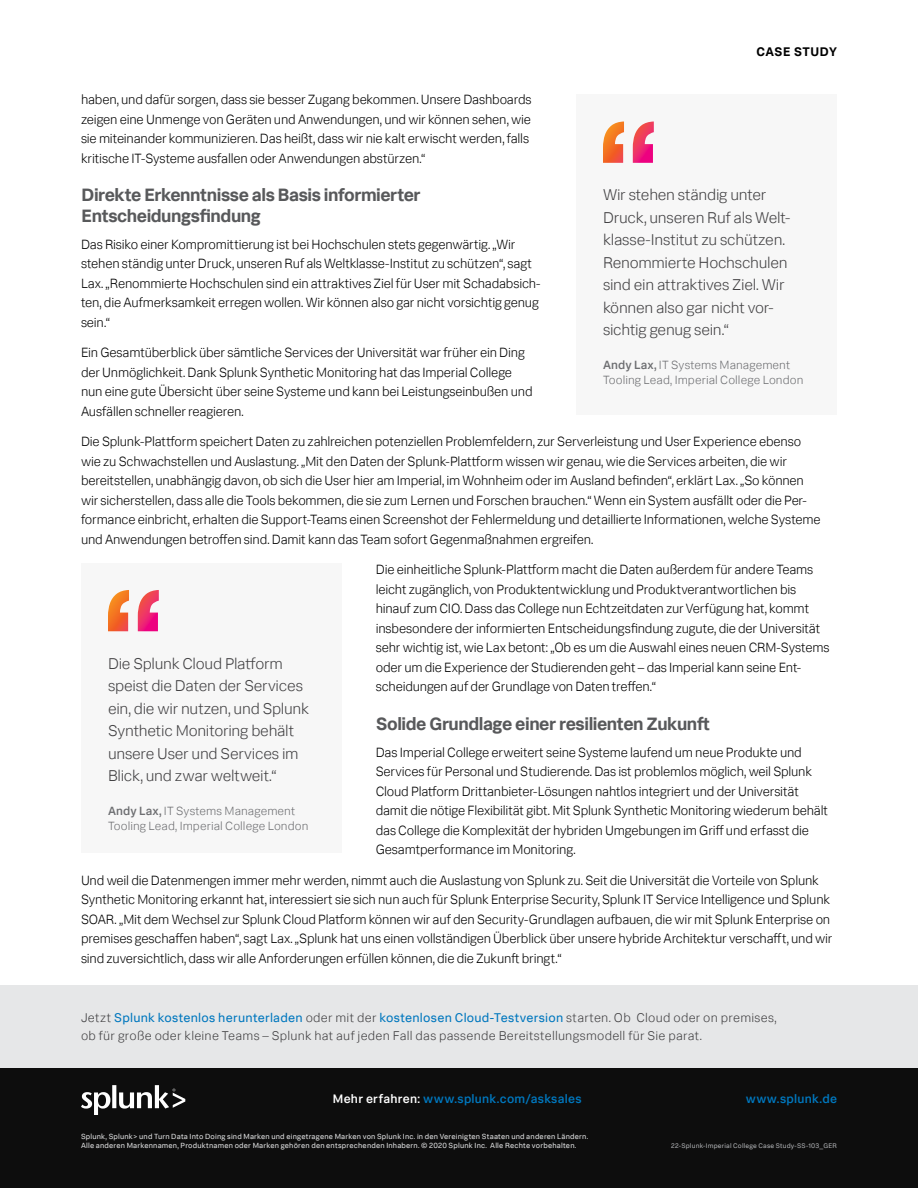
<style>
.page{position:relative;width:918px;height:1188px;background:#fff}
.page>*{position:absolute;margin:0;border:0;box-sizing:border-box;transform-origin:0 0}
.Subhead_1{font:700 18px/21px "Splunk Data Sans Pro";letter-spacing:-.025em;color:#58595b}
.Pull_Quote{font:300 15.75px/22.5px "Splunk Data Sans Pro";letter-spacing:-.015em;color:#414042}
.Body{font:300 13.5px/19.5px "Splunk Data Sans Pro";letter-spacing:-.015em;color:#000}
.t1{font:12.75px "Splunk Data Sans";letter-spacing:.02em;color:#0077be}
.t2{font:300 12.75px "Splunk Data Sans Pro";letter-spacing:.02em;color:#414042}
.t3{font:700 12.6px "Splunk Data Sans Pro";letter-spacing:.045em;color:#000}
.t4{font:500 12.3px "Splunk Data Sans Pro";letter-spacing:.025em;color:#0077be}
.Pull_Quote_attribute{font:300 12px/15px "Splunk Data Sans Pro";letter-spacing:.005em;color:#6d6e71}
.t5{font:7.5px/9px "Splunk Data Sans Pro";letter-spacing:.025em;color:#e2e3e4}
.t6{font:6.75px "Splunk Data Sans Pro";letter-spacing:.025em;color:#afb1b4}
.s1{font-weight:500}
.s2{font-family:"Splunk Data Sans Pro";font-weight:300;color:#414042}
.s3{color:#fff}
</style>
<div class="page">
<div style="left:0;top:1066px;width:918px;height:122px;background:#0d0d0d"></div>
<svg style="left:81px;top:1085px;width:104px;height:29px"></svg>
<div style="left:0;top:986px;width:918px;height:82px;background:#e6e7e8"></div>
<div style="left:576px;top:94px;width:261px;height:321px;background:#f7f7f7"></div>
<svg style="left:603px;top:122px;width:51px;height:41px"></svg>
<div style="left:81px;top:563px;width:261px;height:290px;background:#f7f7f7"></div>
<svg style="left:108px;top:590px;width:51px;height:41px"></svg>
<p class="t3" style="left:756px;top:44px;width:82px">CASE STUDY</p>
<p class="Body" style="left:81px;top:90px;width:452px">haben, und dafür sorgen, dass sie besser Zugang bekommen. Unsere Dashboards zeigen eine Unmenge von Geräten und Anwendungen, und wir können sehen, wie sie miteinander kommunizieren. Das heißt, dass wir nie kalt erwischt werden, falls kritische IT-Systeme ausfallen oder Anwendungen abstürzen.“</p>
<p class="Subhead_1" style="left:82px;top:184px;width:341px">Direkte Erkenntnisse als Basis informierter<br>Entscheidungsfindung</p>
<p class="Body" style="left:81px;top:234px;width:461px">Das Risiko einer Kompromittierung ist bei Hochschulen stets gegenwärtig. „Wir stehen ständig unter Druck, unseren Ruf als Weltklasse-Institut zu schützen“, sagt Lax. „Renommierte Hochschulen sind ein attraktives Ziel für User mit Schadabsich&shy;ten, die Aufmerksamkeit erregen wollen. Wir können also gar nicht vorsichtig genug sein.“</p>
<p class="Body" style="left:81px;top:343px;width:453px">Ein Gesamtüberblick über sämtliche Services der Universität war früher ein Ding der Unmöglichkeit. Dank Splunk Synthetic Monitoring hat das Imperial College nun eine gute Übersicht über seine Systeme und kann bei Leistungseinbußen und Ausfällen schneller reagieren.</p>
<p class="Body" style="left:81px;top:432px;width:741px">Die Splunk-Plattform speichert Daten zu zahlreichen potenziellen Problemfeldern, zur Serverleistung und User Experience ebenso wie zu Schwachstellen und Auslastung. „Mit den Daten der Splunk-Plattform wissen wir genau, wie die Services arbeiten, die wir bereitstellen, unabhängig davon, ob sich die User hier am Imperial, im Wohnheim oder im Ausland befinden“, erklärt Lax. „So können wir sicherstellen, dass alle die Tools bekommen, die sie zum Lernen und Forschen brauchen.“ Wenn ein System ausfällt oder die Per&shy;formance einbricht, erhalten die Support-Teams einen Screenshot der Fehlermeldung und detaillierte Informationen, welche Systeme und Anwendungen betroffen sind. Damit kann das Team sofort Gegenmaßnahmen ergreifen.</p>
<p class="Body" style="left:376px;top:560px;width:455px">Die einheitliche Splunk-Plattform macht die Daten außerdem für andere Teams leicht zugänglich, von Produktentwicklung und Produktverantwortlichen bis hinauf zum CIO. Dass das College nun Echtzeitdaten zur Verfügung hat, kommt insbesondere der informierten Entscheidungsfindung zugute, die der Universität sehr wichtig ist, wie Lax betont: „Ob es um die Auswahl eines neuen CRM-Systems oder um die Experience der Studierenden geht – das Imperial kann seine Ent&shy;scheidungen auf der Grundlage von Daten treffen.“</p>
<p class="Subhead_1" style="left:376px;top:713px;width:335px">Solide Grundlage einer resilienten Zukunft</p>
<p class="Body" style="left:376px;top:742px;width:454px">Das Imperial College erweitert seine Systeme laufend um neue Produkte und Services für Personal und Studierende. Das ist problemlos möglich, weil Splunk Cloud Platform Drittanbieter-Lösungen nahtlos integriert und der Universität damit die nötige Flexibilität gibt. Mit Splunk Synthetic Monitoring wiederum behält das College die Komplexität der hybriden Umgebungen im Griff und erfasst die Gesamtperformance im Monitoring.</p>
<p class="Body" style="left:81px;top:870px;width:753px">Und weil die Datenmengen immer mehr werden, nimmt auch die Auslastung von Splunk zu. Seit die Universität die Vorteile von Splunk Synthetic Monitoring erkannt hat, interessiert sie sich nun auch für Splunk Enterprise Security, Splunk IT Service Intelligence und Splunk SOAR. „Mit dem Wechsel zur Splunk Cloud Platform können wir auf den Security-Grundlagen aufbauen, die wir mit Splunk Enterprise on premises geschaffen haben“, sagt Lax. „Splunk hat uns einen vollständigen Überblick über unsere hybride Architektur verschafft, und wir sind zuversichtlich, dass wir alle Anforderungen erfüllen können, die die Zukunft bringt.“</p>
<p class="Pull_Quote" style="left:603px;top:183px;width:189px">Wir stehen ständig unter<br>Druck, unseren Ruf als Welt&shy;klasse-Institut zu schützen.<br>Renommierte Hochschulen sind ein attraktives Ziel. Wir können also gar nicht vor&shy;sichtig genug sein.“</p>
<p class="Pull_Quote_attribute" style="left:603px;top:357px;width:202px"><span class="s1">Andy Lax,</span> IT Systems Management<br>Tooling Lead, Imperial College London</p>
<p class="Pull_Quote" style="left:108px;top:652px;width:202px">Die Splunk Cloud Platform speist die Daten der Services ein, die wir nutzen, und Splunk<br>Synthetic Monitoring behält unsere User und Services im<br>Blick, und zwar weltweit.“</p>
<p class="Pull_Quote_attribute" style="left:108px;top:803px;width:202px"><span class="s1">Andy Lax,</span> IT Systems Management<br>Tooling Lead, Imperial College London</p>
<p class="t1" style="left:81px;top:1010px;width:697px"><span class="s2">Jetzt</span> Splunk kostenlos herunterladen <span class="s2">oder mit der</span> kostenlosen Cloud-Testversion <span class="s2">starten. Ob Cloud oder on premises,</span></p>
<p class="t2" style="left:81px;top:1028px;width:622px">ob für große oder kleine Teams – Splunk hat auf jeden Fall das passende Bereitstellungsmodell für Sie parat.</p>
<p class="t4" style="left:333px;top:1091px;width:250px"><span class="s3">Mehr erfahren:</span> www.splunk.com/asksales</p>
<p class="t4" style="left:746px;top:1091px;width:93px">www.splunk.de</p>
<p class="t6" style="left:671px;top:1141px;width:167px">22-Splunk-Imperial College Case Study-SS-103_GER</p>
<p class="t5" style="left:81px;top:1131px;width:509px">Splunk, Splunk&gt; und Turn Data Into Doing sind Marken und eingetragene Marken von Splunk Inc. in den Vereinigten Staaten und anderen Ländern.<br>Alle anderen Markennamen, Produktnamen oder Marken gehören den entsprechenden Inhabern. © 2020 Splunk Inc. Alle Rechte vorbehalten.</p>
</div>
